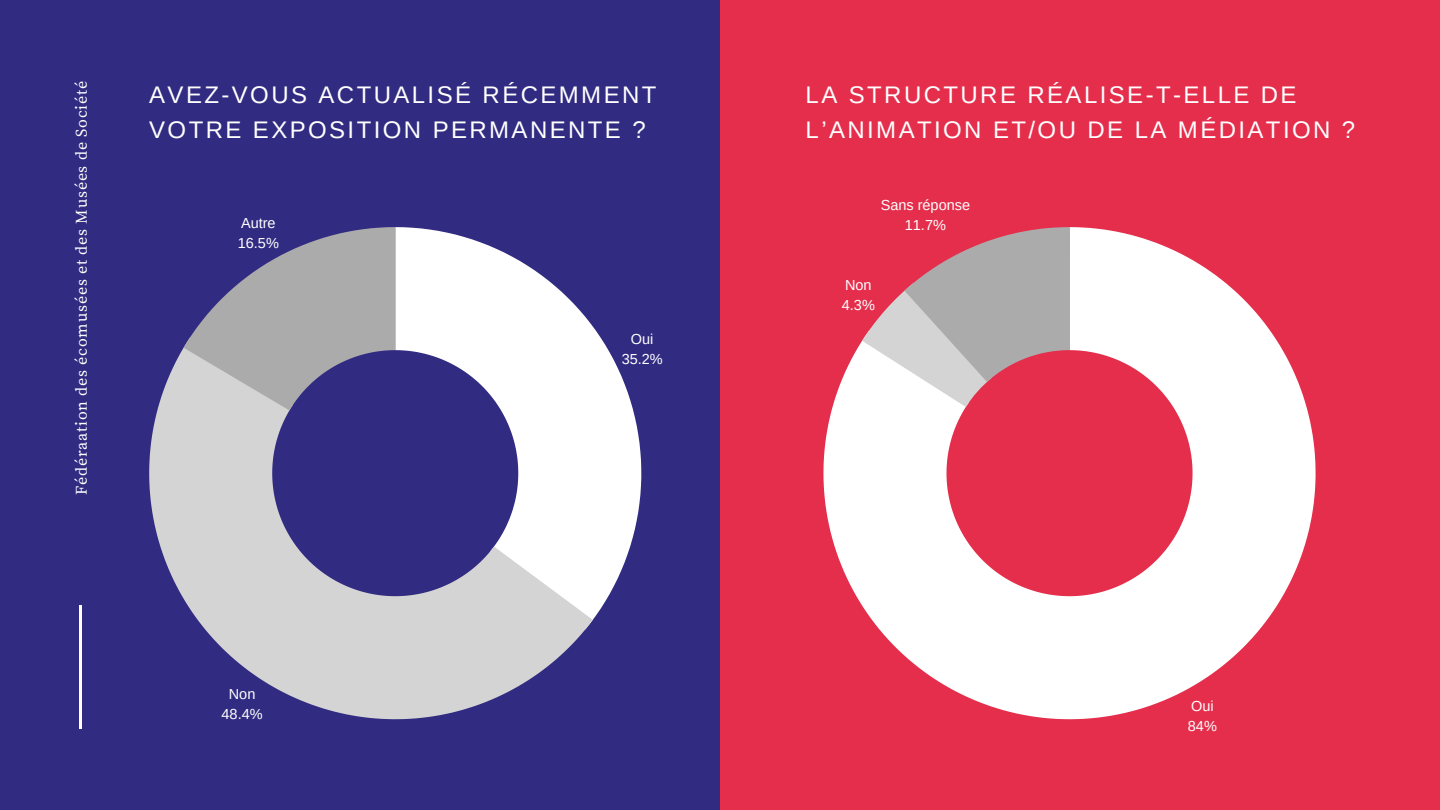
<style>
.page{position:relative;width:1440px;height:810px;background:#312b81}
.page>*{position:absolute;margin:0;border:0;box-sizing:border-box;transform-origin:0 0}
.t1{font:24px/34.5px "Arimo";letter-spacing:.1em;color:#fff}
.t2{font:16px "Source Serif Pro";letter-spacing:.05em;color:#fff}
.t3{font:14.5px "Arimo";color:#fff}
</style>
<div class="page">
<hr style="left:80px;top:605px;width:2px;height:124px;background:#fff">
<svg style="left:396px;top:227px;width:245px;height:393px;fill:#fff"></svg>
<svg style="left:149px;top:337px;width:444px;height:382px"></svg>
<svg style="left:184px;top:227px;width:212px;height:183px"></svg>
<div style="left:720px;top:0;width:720px;height:810px;background:#e42e4c"></div>
<svg style="left:823px;top:227px;width:493px;height:492px;fill:#fff"></svg>
<svg style="left:862px;top:227px;width:209px;height:180px"></svg>
<p class="t2" style="left:72px;top:495px;width:416px;rotate:-90deg">Fédéraation des écomusées et des Musées de Société</p>
<p class="t1" style="left:149px;top:78px;width:509px">AVEZ-VOUS ACTUALISÉ RÉCEMMENT<br>VOTRE EXPOSITION PERMANENTE ?</p>
<p class="t1" style="left:806px;top:78px;width:551px">LA STRUCTURE RÉALISE-T-ELLE DE<br>L’ANIMATION ET/OU DE LA MÉDIATION ?</p>
<p class="t3" style="left:241px;top:215px;width:36px">Autre</p>
<p class="t3" style="left:238px;top:235px;width:43px">16.5%</p>
<p class="t3" style="left:631px;top:331px;width:24px">Oui</p>
<p class="t3" style="left:622px;top:351px;width:43px">35.2%</p>
<p class="t3" style="left:881px;top:197px;width:91px">Sans réponse</p>
<p class="t3" style="left:905px;top:217px;width:43px">11.7%</p>
<p class="t3" style="left:845px;top:277px;width:28px">Non</p>
<p class="t3" style="left:842px;top:297px;width:35px">4.3%</p>
<p class="t3" style="left:229px;top:686px;width:28px">Non</p>
<p class="t3" style="left:222px;top:706px;width:43px">48.4%</p>
<p class="t3" style="left:1191px;top:698px;width:24px">Oui</p>
<p class="t3" style="left:1188px;top:718px;width:31px">84%</p>
</div>
